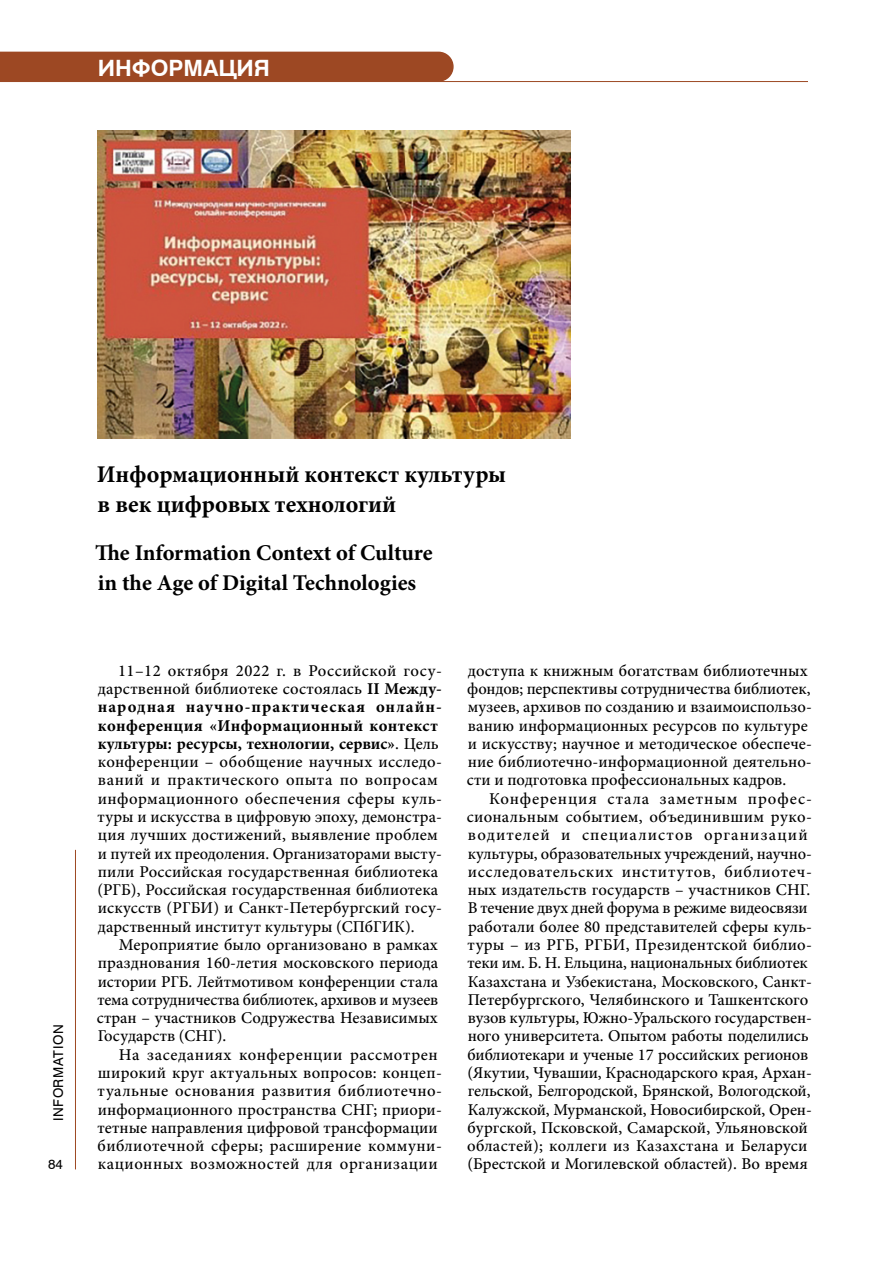
<style>
.page{position:relative;width:893px;height:1263px;background:#fff}
.page>*{position:absolute;margin:0;border:0;box-sizing:border-box;transform-origin:0 0}
.t1{font:700 24px/30px "Minion Pro";color:#000}
.t2{font:700 22.5px/30px "Minion Pro";color:#000}
.t3{font:700 22.5px "Swiss 721 BT";color:#fff}
.t4{font:500 16.5px/18.3px "Minion Pro";letter-spacing:.005em;color:#000}
.t5{font:500 16.5px/18.3px "Minion Pro";letter-spacing:.025em;color:#000}
.t6{font:13.5px "Swiss 721 BT";letter-spacing:.04em;color:#000}
.s1{font-weight:700}
</style>
<div class="page">
<hr style="left:75px;top:850px;width:1px;height:319px;background:#9d4823">
<hr style="left:0;top:81px;width:808px;height:1px;background:#9d4823">
<div style="left:0;top:52px;width:454px;height:29px;background:#9d4823"></div>
<img style="left:98px;top:131px;width:472px;height:307px">
<h2 class="t3" style="left:98px;top:53px;width:174px">ИНФОРМАЦИЯ</h2>
<p class="t6" style="left:49px;top:1121px;width:98px;rotate:-90deg">INFORMATION</p>
<p class="t6" style="left:48px;top:1155px;width:16px">84</p>
<h1 class="t1" style="left:97px;top:459px;width:411px">Информационный контекст культуры в век цифровых технологий</h1>
<h2 class="t2" style="left:95px;top:538px;width:339px">The Information Context of Culture in the Age of Digital Technologies</h2>
<p class="t4" style="left:97px;top:661px;width:346px;text-indent:21px">11–12 октября 2022 г. в Российской госу&shy;дарственной библиотеке состоялась <span class="s1">II Между&shy;народная научно-практическая онлайн&shy;конференция «Информационный контекст культуры: ресурсы, технологии, сервис»</span>. Цель конференции – обобщение научных исследо&shy;ваний и практического опыта по вопросам информационного обеспечения сферы куль&shy;туры и искусства в цифровую эпоху, демонстра&shy;ция лучших достижений, выявление проблем и путей их преодоления. Организаторами высту&shy;пили Российская государственная библиотека (РГБ), Российская государственная библиотека искусств (РГБИ) и Санкт-Петербургский госу&shy;дарственный институт культуры (СПбГИК).</p>
<p class="t4" style="left:97px;top:936px;width:343px;text-align:justify;text-indent:22px">Мероприятие было организовано в рамках празднования 160-летия московского периода истории РГБ. Лейтмотивом конференции стала тема сотрудничества библиотек, архивов и музеев стран – участников Содружества Независимых Государств (СНГ).</p>
<p class="t5" style="left:98px;top:1045px;width:346px;text-indent:21px">На заседаниях конференции рассмотрен широкий круг актуальных вопросов: концеп&shy;туальные основания развития библиотечно&shy;информационного пространства СНГ; приори&shy;тетные направления цифровой трансформации библиотечной сферы; расширение коммуни&shy;кационных возможностей для организации</p>
<p class="t4" style="left:467px;top:661px;width:347px">доступа к книжным богатствам библиотечных фондов; перспективы сотрудничества библиотек, музеев, архивов по созданию и взаимоиспользо&shy;ванию информационных ресурсов по культуре и искусству; научное и методическое обеспече&shy;ние библиотечно-информационной деятельно&shy;сти и подготовка профессиональных кадров.</p>
<p class="t4" style="left:467px;top:789px;width:347px;text-indent:22px">Конференция стала заметным профес&shy;сиональным событием, объединившим руко&shy;водителей и специалистов организаций культуры, образовательных учреждений, научно&shy;исследовательских институтов, библиотеч&shy;ных издательств государств – участников СНГ.<br>В течение двух дней форума в режиме видеосвязи работали более 80 представителей сферы куль&shy;туры – из РГБ, РГБИ, Президентской библио&shy;теки им. Б. Н. Ельцина, национальных библиотек Казахстана и Узбекистана, Московского, Санкт-Петербургского, Челябинского и Ташкентского вузов культуры, Южно-Уральского государствен&shy;ного университета. Опытом работы поделились библиотекари и ученые 17 российских регионов (Якутии, Чувашии, Краснодарского края, Архан&shy;гельской, Белгородской, Брянской, Вологодской, Калужской, Мурманской, Новосибирской, Орен&shy;бургской, Псковской, Самарской, Ульяновской областей); коллеги из Казахстана и Беларуси (Брестской и Могилевской областей). Во время</p>
</div>
